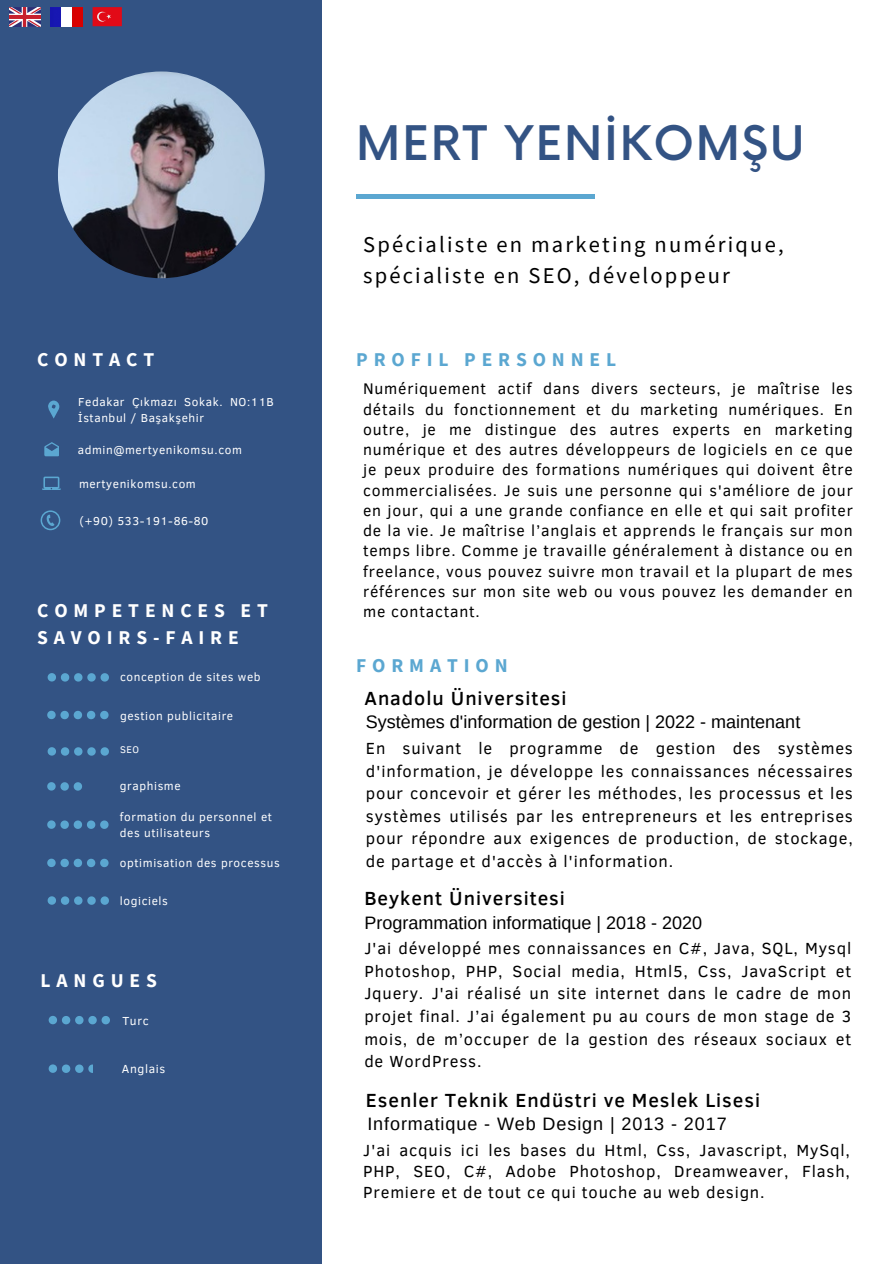
<style>
.page{position:relative;width:894px;height:1264px;background:#fff}
.page>*{position:absolute;margin:0;border:0;box-sizing:border-box;transform-origin:0 0}
.t1{font:500 46.35px "Now";letter-spacing:.035em;color:#335384}
.t2{font:22.5px/31.5px "Source Sans Pro";letter-spacing:.1em;color:#000}
.t3{font:500 19.5px "Clear Sans";letter-spacing:.05em;color:#000}
.t4{font:700 19.5px/27px "Source Sans Pro";letter-spacing:.3em;color:#fff}
.t5{font:700 19.5px "Source Sans Pro";letter-spacing:.3em;color:#5ba7d1}
.t6{font:18px "Arimo";color:#000}
.t7{font:18px "Arimo";letter-spacing:.05em;color:#000}
.t8{font:16.5px/22.5px "Clear Sans";letter-spacing:.05em;color:#000;text-align:justify}
.t9{font:15.75px/20.2px "Clear Sans";letter-spacing:.05em;color:#000;text-align:justify}
.t10{font:12px "Clear Sans";letter-spacing:.05em;color:#fff}
.t11{font:11.85px/15.8px "Clear Sans";letter-spacing:.05em;color:#fff}
.t12{font:9.9px "Clear Sans";color:#fff}
</style>
<div class="page">
<div style="left:0;top:0;width:321px;height:1263px;background:#335384"></div>
<img style="left:58px;top:71px;width:207px;height:207px;border-radius:50%">
<div style="left:356px;top:194px;width:239px;height:5px;background:#5ba7d1"></div>
<svg style="left:42px;top:476px;width:19px;height:14px"></svg>
<svg style="left:44px;top:442px;width:15px;height:14px"></svg>
<svg style="left:48px;top:400px;width:11px;height:18px"></svg>
<svg style="left:41px;top:510px;width:19px;height:20px"></svg>
<svg style="left:48px;top:673px;width:61px;height:8px"></svg>
<svg style="left:47px;top:710px;width:61px;height:9px"></svg>
<svg style="left:48px;top:747px;width:61px;height:8px"></svg>
<svg style="left:47px;top:782px;width:35px;height:8px"></svg>
<svg style="left:47px;top:820px;width:61px;height:9px"></svg>
<svg style="left:47px;top:858px;width:61px;height:9px"></svg>
<svg style="left:48px;top:896px;width:61px;height:8px"></svg>
<svg style="left:49px;top:1016px;width:61px;height:8px"></svg>
<svg style="left:49px;top:1064px;width:43px;height:8px"></svg>
<img style="left:9px;top:7px;width:32px;height:19px">
<img style="left:50px;top:7px;width:32px;height:19px">
<svg style="left:93px;top:7px;width:29px;height:19px"></svg>
<h3 class="t4" style="left:37px;top:345px;width:118px">CONTACT</h3>
<p class="t11" style="left:78px;top:393px;width:197px">Fedakar Çıkmazı Sokak. NO:11B<br>İstanbul / Başakşehir</p>
<p class="t11" style="left:78px;top:441px;width:165px">admin@mertyenikomsu.com</p>
<p class="t11" style="left:79px;top:475px;width:118px">mertyenikomsu.com</p>
<h1 class="t11" style="left:79px;top:512px;width:131px">(+90) 533-191-86-80</h1>
<p class="t4" style="left:37px;top:596px;width:232px">COMPETENCES ET<br>SAVOIRS-FAIRE</p>
<p class="t11" style="left:120px;top:668px;width:142px">conception de sites web</p>
<p class="t11" style="left:120px;top:707px;width:115px">gestion publicitaire</p>
<p class="t12" style="left:120px;top:742px;width:21px">SEO</p>
<p class="t11" style="left:120px;top:777px;width:62px">graphisme</p>
<p class="t11" style="left:120px;top:808px;width:153px">formation du personnel et des utilisateurs</p>
<p class="t11" style="left:120px;top:854px;width:161px">optimisation des processus</p>
<p class="t11" style="left:120px;top:892px;width:49px">logiciels</p>
<p class="t4" style="left:41px;top:967px;width:118px">LANGUES</p>
<p class="t10" style="left:122px;top:1011px;width:28px">Turc</p>
<p class="t10" style="left:122px;top:1059px;width:45px">Anglais</p>
<p class="t1" style="left:356px;top:118px;width:450px">MERT YENİKOMŞU</p>
<p class="t2" style="left:363px;top:228px;width:422px">Spécialiste en marketing numérique, spécialiste en SEO, développeur</p>
<p class="t5" style="left:356px;top:346px;width:261px">PROFIL PERSONNEL</p>
<h3 class="t9" style="left:363px;top:378px;width:491px">Numériquement actif dans divers secteurs, je maîtrise les détails du fonctionnement et du marketing numériques. En outre, je me distingue des autres experts en marketing numérique et des autres développeurs de logiciels en ce que je peux produire des formations numériques qui doivent être commercialisées. Je suis une personne qui s'améliore de jour en jour, qui a une grande confiance en elle et qui sait profiter de la vie. Je maîtrise l’anglais et apprends le français sur mon temps libre. Comme je travaille généralement à distance ou en freelance, vous pouvez suivre mon travail et la plupart de mes références sur mon site web ou vous pouvez les demander en me contactant.</h3>
<p class="t5" style="left:356px;top:652px;width:153px">FORMATION</p>
<p class="t3" style="left:364px;top:683px;width:203px">Anadolu Üniversitesi</p>
<p class="t6" style="left:366px;top:711px;width:436px">Systèmes d'information de gestion | 2022 - maintenant</p>
<p class="t8" style="left:366px;top:736px;width:488px">En suivant le programme de gestion des systèmes d'information, je développe les connaissances nécessaires pour concevoir et gérer les méthodes, les processus et les systèmes utilisés par les entrepreneurs et les entreprises pour répondre aux exigences de production, de stockage, de partage et d'accès à l'information.</p>
<p class="t3" style="left:364px;top:884px;width:202px">Beykent Üniversitesi</p>
<p class="t6" style="left:364px;top:912px;width:339px">Programmation informatique | 2018 - 2020</p>
<p class="t8" style="left:364px;top:936px;width:488px">J'ai développé mes connaissances en C#, Java, SQL, Mysql Photoshop, PHP, Social media, Html5, Css, JavaScript et Jquery. J'ai réalisé un site internet dans le cadre de mon projet final. J’ai également pu au cours de mon stage de 3 mois, de m’occuper de la gestion des réseaux sociaux et de WordPress.</p>
<p class="t3" style="left:366px;top:1086px;width:395px">Esenler Teknik Endüstri ve Meslek Lisesi</p>
<p class="t7" style="left:367px;top:1114px;width:361px">Informatique - Web Design | 2013 - 2017</p>
<h3 class="t8" style="left:363px;top:1138px;width:488px;line-height:21.3px">J'ai acquis ici les bases du Html, Css, Javascript, MySql, PHP, SEO, C#, Adobe Photoshop, Dreamweaver, Flash, Premiere et de tout ce qui touche au web design.</h3>
</div>
